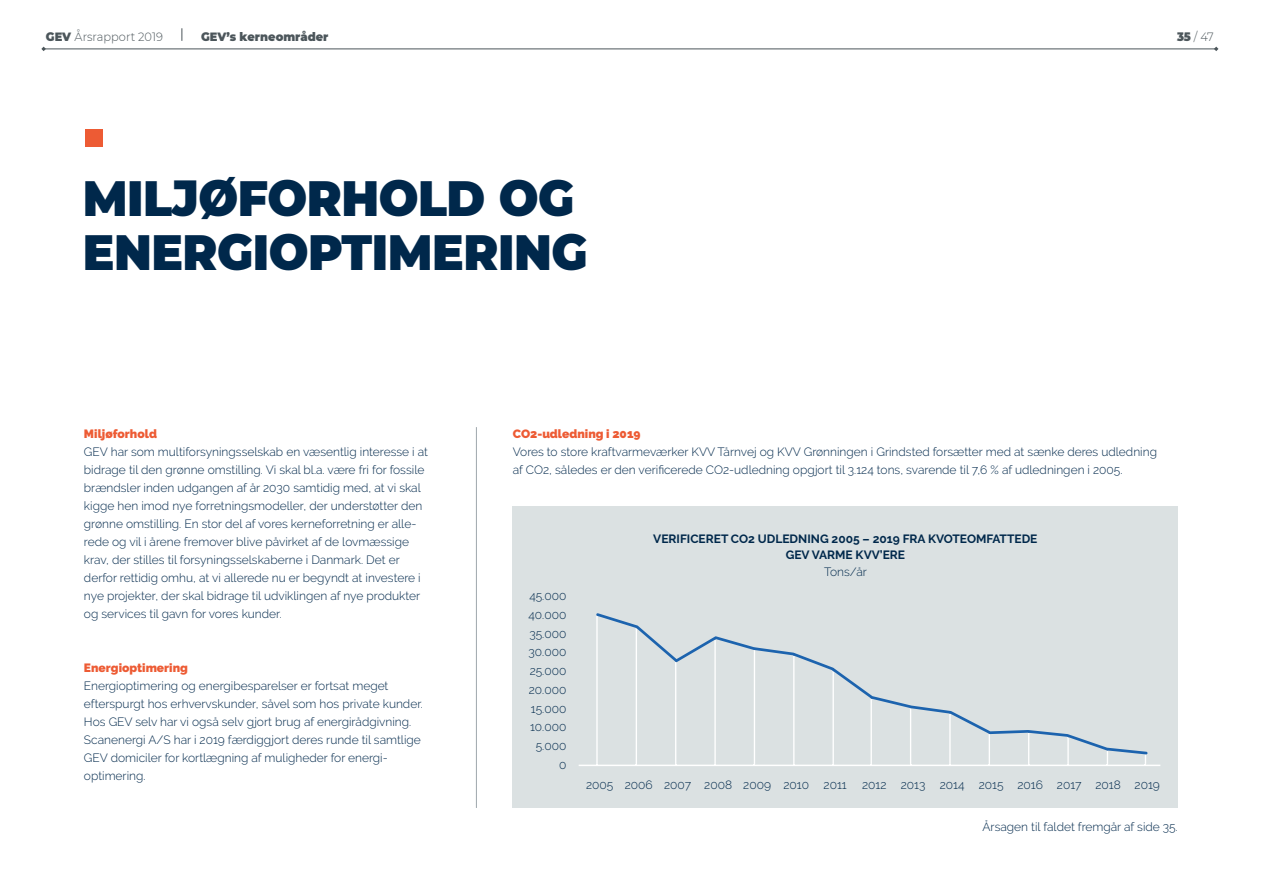
<style>
.page{position:relative;width:1263px;height:893px;background:#fff}
.page>*{position:absolute;margin:0;border:0;box-sizing:border-box;transform-origin:0 0}
.t1{font:900 49.5px/54px "Montserrat";letter-spacing:-.01em;color:#00284b;scale:.95 1}
.t2{font:300 12px/18px "Raleway";color:#00284b}
.t3{font:700 12px/16.5px "Raleway";color:#00284b;text-align:center}
.t4{font:900 12px "Raleway";color:#ed5b34}
.t5{font:300 12px "Montserrat";color:#4c565b;scale:.95 1}
.t6{font:900 12px "Montserrat";color:#4c565b;scale:.95 1}
.s1{font-weight:900}
</style>
<div class="page">
<div style="left:513px;top:506px;width:665px;height:302px;background:#dbe1e2"></div>
<div style="left:85px;top:129px;width:18px;height:17px;background:#ed5b34"></div>
<hr style="left:476px;top:427px;width:1px;height:381px;background:#9ea7ac">
<svg style="left:596px;top:754px;width:2px;height:11px"></svg>
<svg style="left:714px;top:754px;width:2px;height:11px"></svg>
<hr style="left:754px;top:650px;width:1px;height:114px;background:#fff">
<svg style="left:832px;top:754px;width:2px;height:11px"></svg>
<svg style="left:870px;top:754px;width:2px;height:11px"></svg>
<svg style="left:949px;top:754px;width:2px;height:11px"></svg>
<hr style="left:1028px;top:733px;width:1px;height:31px;background:#fff">
<svg style="left:1067px;top:754px;width:2px;height:11px"></svg>
<svg style="left:596px;top:613px;width:551px;height:141px"></svg>
<hr style="left:579px;top:765px;width:581px;height:1px;background:#fff">
<hr style="left:43px;top:49px;width:1173px;height:1px;background:#4c565b">
<svg style="left:41px;top:47px;width:5px;height:4px"></svg>
<svg style="left:1214px;top:47px;width:4px;height:4px"></svg>
<svg style="left:182px;top:28px;width:1px;height:13px"></svg>
<p class="t5" style="left:46px;top:29px;width:125px"><span class="s1">GEV</span> Årsrapport 2019</p>
<p class="t6" style="left:201px;top:28px;width:136px">GEV’s kerneområder</p>
<p class="t5" style="left:1177px;top:29px;width:40px"><span class="s1">35</span> / 47</p>
<h1 class="t1" style="left:83px;top:168px;width:533px">MILJØFORHOLD OG<br>ENERGIOPTIMERING</h1>
<p class="t4" style="left:84px;top:427px;width:75px">Miljøforhold</p>
<p class="t2" style="left:84px;top:443px;width:346px">GEV har som multiforsyningsselskab en væsentlig interesse i at bidrage til den grønne omstilling. Vi skal bl.a. være fri for fossile brændsler inden udgangen af år 2030 samtidig med, at vi skal kigge hen imod nye forretningsmodeller, der understøtter den grønne omstilling. En stor del af vores kerneforretning er alle&shy;rede og vil i årene fremover blive påvirket af de lovmæssige krav, der stilles til forsyningsselskaberne i Danmark. Det er derfor rettidig omhu, at vi allerede nu er begyndt at investere i nye projekter, der skal bidrage til udviklingen af nye produkter og services til gavn for vores kunder.</p>
<p class="t4" style="left:84px;top:661px;width:105px">Energioptimering</p>
<p class="t2" style="left:84px;top:677px;width:340px">Energioptimering og energibesparelser er fortsat meget efterspurgt hos erhvervskunder, såvel som hos private kunder.<br>Hos GEV selv har vi også selv gjort brug af energirådgivning.<br>Scanenergi A/S har i 2019 færdiggjort deres runde til samtlige GEV domiciler for kortlægning af muligheder for energi&shy;optimering.</p>
<p class="t4" style="left:513px;top:427px;width:129px">CO2-udledning i 2019</p>
<p class="t2" style="left:513px;top:443px;width:646px">Vores to store kraftvarmeværker KVV Tårnvej og KVV Grønningen i Grindsted forsætter med at sænke deres udledning af CO2, således er den verificerede CO2-udledning opgjort til 3.124 tons, svarende til 7,6 % af udledningen i 2005.</p>
<p class="t2" style="left:528px;top:586px;width:39px;line-height:18.8px;text-align:right">45.000<br>40.000<br>35.000<br>30.000<br>25.000<br>20.000<br>15.000<br>10.000<br>5.000<br>0</p>
<p class="t3" style="left:653px;top:530px;width:386px">VERIFICERET CO2 UDLEDNING 2005 – 2019 FRA KVOTEOMFATTEDE<br>GEV VARME KVV’ERE</p>
<p class="t2" style="left:824px;top:563px;width:44px">Tons/år</p>
<p class="t2" style="left:586px;top:776px;width:262px">2005 2006 2007 2008 2009 2010 2011</p>
<p class="t2" style="left:862px;top:776px;width:299px">2012 2013 2014 2015 2016 2017 2018 2019</p>
<p class="t2" style="left:982px;top:817px;width:197px">Årsagen til faldet fremgår af side 35.</p>
</div>
